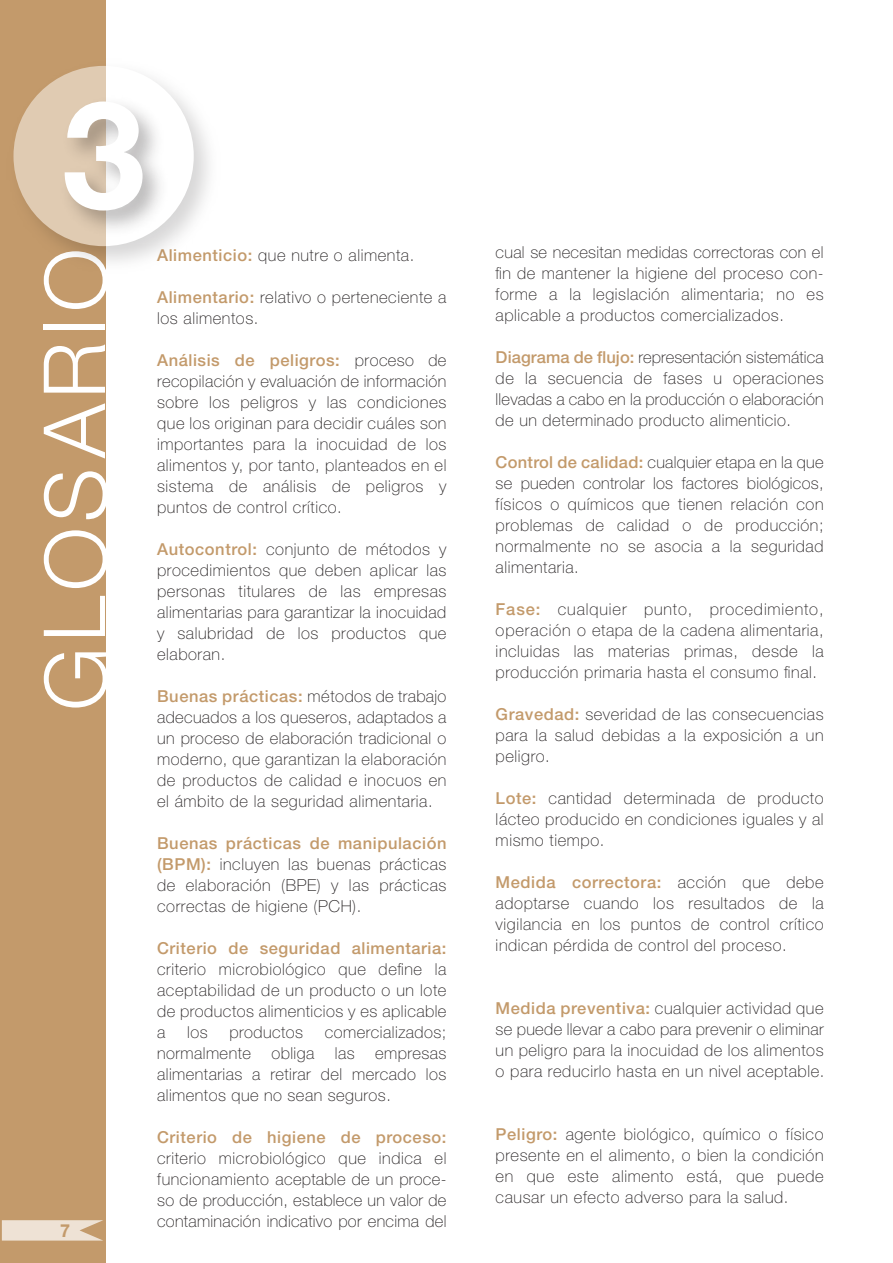
<style>
.page{position:relative;width:893px;height:1263px;background:#fff}
.page>*{position:absolute;margin:0;border:0;box-sizing:border-box;transform-origin:0 0}
.t1{font:700 18px "Helvetica Neue LT Std";color:#c39a6b}
.t2{font:100 16.5px/21px "Helvetica Neue LT Std";letter-spacing:.035em;color:#231f20;text-align:justify}
.t3{font:500 16.5px "Helvetica Neue LT Std";letter-spacing:.035em;color:#c39a6b}
.s1{font-weight:500;color:#c39a6b}
</style>
<div class="page">
<div style="left:0;top:0;width:106px;height:1263px;background:#c39a6b"></div>
<svg style="left:44px;top:652px;width:62px;height:55px"></svg>
<svg style="left:44px;top:596px;width:61px;height:40px"></svg>
<svg style="left:44px;top:530px;width:62px;height:58px"></svg>
<svg style="left:44px;top:471px;width:62px;height:49px"></svg>
<svg style="left:44px;top:403px;width:61px;height:55px"></svg>
<svg style="left:44px;top:344px;width:61px;height:49px"></svg>
<div style="left:44px;top:324px;width:61px;height:6px;background:#fff"></div>
<svg style="left:44px;top:279px;width:62px;height:30px"></svg>
<img style="left:13px;top:66px;width:196px;height:213px">
<svg style="left:14px;top:66px;width:180px;height:180px;fill:#e0cbb2"></svg>
<img style="left:53px;top:89px;width:123px;height:155px">
<svg style="left:64px;top:101px;width:79px;height:110px"></svg>
<svg style="left:2px;top:1220px;width:101px;height:20px;background:#e8d8c7"></svg>
<p class="t1" style="left:60px;top:1220px;width:12px">7</p>
<p class="t2" style="left:157px;top:245px;width:259px"><span class="s1">Alimenticio:</span> que nutre o alimenta.</p>
<p class="t2" style="left:157px;top:287px;width:291px"><span class="s1">Alimentario:</span> relativo o perteneciente a los alimentos.</p>
<p class="t2" style="left:157px;top:350px;width:291px"><span class="s1">Análisis de peligros:</span> proceso de recopilación y evaluación de información sobre los peligros y las condiciones que los originan para decidir cuáles son importantes para la inocuidad de los alimentos y, por tanto, planteados en el sistema de análisis de peligros y puntos de control crítico.</p>
<p class="t2" style="left:157px;top:539px;width:291px"><span class="s1">Autocontrol:</span> conjunto de métodos y procedimientos que deben aplicar las personas titulares de las empresas alimentarias para garantizar la inocuidad y salubridad de los productos que elaboran.</p>
<p class="t2" style="left:157px;top:686px;width:291px"><span class="s1">Buenas prácticas:</span> métodos de trabajo adecuados a los queseros, adaptados a un proceso de elaboración tradicional o moderno, que garantizan la elaboración de productos de calidad e inocuos en el ámbito de la seguridad alimentaria.</p>
<p class="t2" style="left:157px;top:833px;width:291px"><span class="s1">Buenas prácticas de manipulación (BPM):</span> incluyen las buenas prácticas de elaboración (BPE) y las prácticas correctas de higiene (PCH).</p>
<p class="t3" style="left:157px;top:938px;width:291px">Criterio de seguridad alimentaria:</p>
<p class="t2" style="left:157px;top:959px;width:291px">criterio microbiológico que define la aceptabilidad de un producto o un lote de productos alimenticios y es aplicable a</p>
<p class="t2" style="left:157px;top:1022px;width:291px;text-indent:168px">comercializados; normalmente obliga las empresas alimentarias a retirar del mercado los alimentos que no sean seguros.</p>
<p class="t3" style="left:157px;top:1127px;width:291px">Criterio de higiene de proceso:</p>
<p class="t2" style="left:157px;top:1148px;width:291px">criterio microbiológico que indica el funcionamiento aceptable de un proce&shy;so de producción, establece un valor de contaminación indicativo por encima del</p>
<p class="t2" style="left:187px;top:1022px;width:22px">los</p>
<p class="t2" style="left:229px;top:1022px;width:75px">productos</p>
<p class="t2" style="left:496px;top:242px;width:329px">cual se necesitan medidas correctoras con el fin de mantener la higiene del proceso con&shy;forme a la legislación alimentaria; no es aplicable a productos comercializados.</p>
<p class="t2" style="left:496px;top:347px;width:329px"><span class="s1">Diagrama de flujo:</span> representación sistemática de la secuencia de fases u operaciones llevadas a cabo en la producción o elaboración de un determinado producto alimenticio.</p>
<p class="t2" style="left:496px;top:452px;width:329px"><span class="s1">Control de calidad:</span> cualquier etapa en la que se pueden controlar los factores biológicos, físicos o químicos que tienen relación con problemas de calidad o de producción; normalmente no se asocia a la seguridad alimentaria.</p>
<p class="t2" style="left:496px;top:599px;width:329px"><span class="s1">Fase:</span> cualquier punto, procedimiento, operación o etapa de la cadena alimentaria, incluidas las materias primas, desde la producción primaria hasta el consumo final.</p>
<p class="t2" style="left:496px;top:704px;width:329px"><span class="s1">Gravedad:</span> severidad de las consecuencias para la salud debidas a la exposición a un peligro.</p>
<p class="t2" style="left:496px;top:788px;width:329px"><span class="s1">Lote:</span> cantidad determinada de producto lácteo producido en condiciones iguales y al mismo tiempo.</p>
<p class="t2" style="left:496px;top:872px;width:329px"><span class="s1">Medida correctora:</span> acción que debe adoptarse cuando los resultados de la vigilancia en los puntos de control crítico indican pérdida de control del proceso.</p>
<p class="t2" style="left:496px;top:998px;width:330px"><span class="s1">Medida preventiva:</span> cualquier actividad que se puede llevar a cabo para prevenir o eliminar un peligro para la inocuidad de los alimentos o para reducirlo hasta en un nivel aceptable.</p>
<p class="t2" style="left:496px;top:1124px;width:329px"><span class="s1">Peligro:</span> agente biológico, químico o físico presente en el alimento, o bien la condición en que este alimento está, que puede causar un efecto adverso para la salud.</p>
</div>
